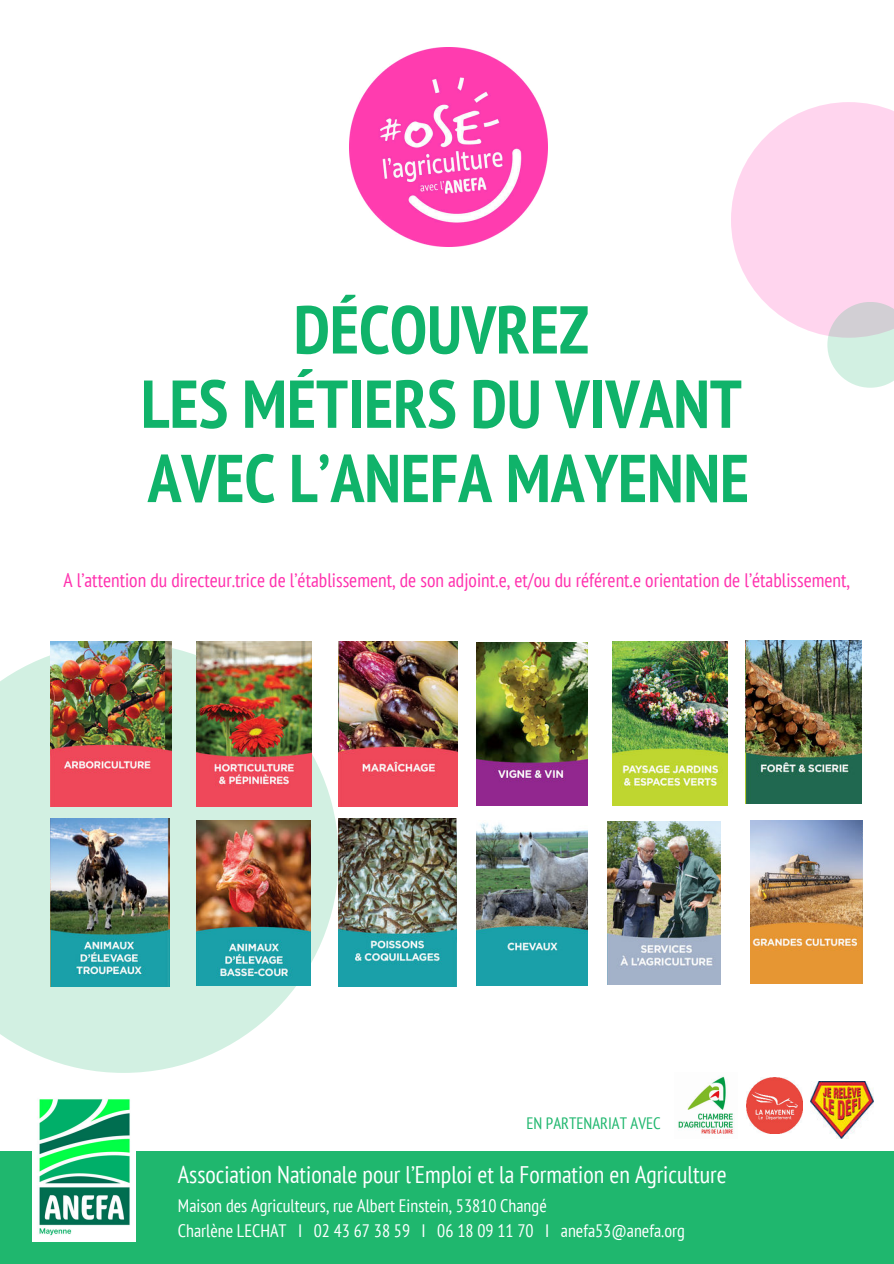
<style>
.page{position:relative;width:894px;height:1264px;background:#fff}
.page>*{position:absolute;margin:0;border:0;box-sizing:border-box;transform-origin:0 0}
.t1{font:700 condensed 67.5px/74.2px "PT Sans";color:#10b36a;text-align:center}
.t2{font:condensed 24px "PT Sans";color:#feffff}
.t3{font:condensed 19.5px "PT Sans";color:#ff31ae}
.t4{font:condensed 18px/24.8px "PT Sans";color:#feffff}
.t5{font:condensed 16.5px "PT Sans";color:#1fb76e}
</style>
<div class="page">
<div style="left:0;top:1151px;width:893px;height:112px;background:#1fb76e"></div>
<img style="left:33px;top:1099px;width:102px;height:142px">
<img style="left:349px;top:48px;width:198px;height:198px">
<svg style="left:0;top:642px;width:338px;height:430px;fill:#d2f0e2"></svg>
<img style="left:50px;top:641px;width:122px;height:165px">
<img style="left:339px;top:641px;width:118px;height:165px">
<img style="left:196px;top:641px;width:115px;height:165px">
<img style="left:476px;top:642px;width:111px;height:163px">
<img style="left:612px;top:641px;width:115px;height:164px">
<img style="left:745px;top:640px;width:116px;height:164px">
<img style="left:750px;top:820px;width:111px;height:163px">
<img style="left:51px;top:819px;width:118px;height:167px">
<img style="left:196px;top:820px;width:115px;height:165px">
<img style="left:338px;top:819px;width:119px;height:167px">
<img style="left:476px;top:823px;width:111px;height:162px">
<img style="left:607px;top:821px;width:113px;height:163px">
<svg style="left:731px;top:102px;width:162px;height:286px"></svg>
<img style="left:746px;top:1077px;width:56px;height:56px">
<img style="left:678px;top:1076px;width:55px;height:58px">
<img style="left:810px;top:1081px;width:63px;height:57px">
<h1 class="t1" style="left:141px;top:291px;width:609px">DÉCOUVREZ<br>LES MÉTIERS DU VIVANT<br>AVEC L’ANEFA MAYENNE</h1>
<p class="t3" style="left:63px;top:567px;width:788px">A l’attention du directeur.trice de l’établissement, de son adjoint.e, et/ou du référent.e orientation de l’établissement,</p>
<p class="t5" style="left:526px;top:1112px;width:136px">EN PARTENARIAT AVEC</p>
<p class="t2" style="left:178px;top:1158px;width:550px">Association Nationale pour l’Emploi et la Formation en Agriculture</p>
<p class="t4" style="left:178px;top:1192px;width:508px">Maison des Agriculteurs, rue Albert Einstein, 53810 Changé<br>Charlène LECHAT I 02 43 67 38 59 I 06 18 09 11 70 I anefa53@anefa.org</p>
</div>
